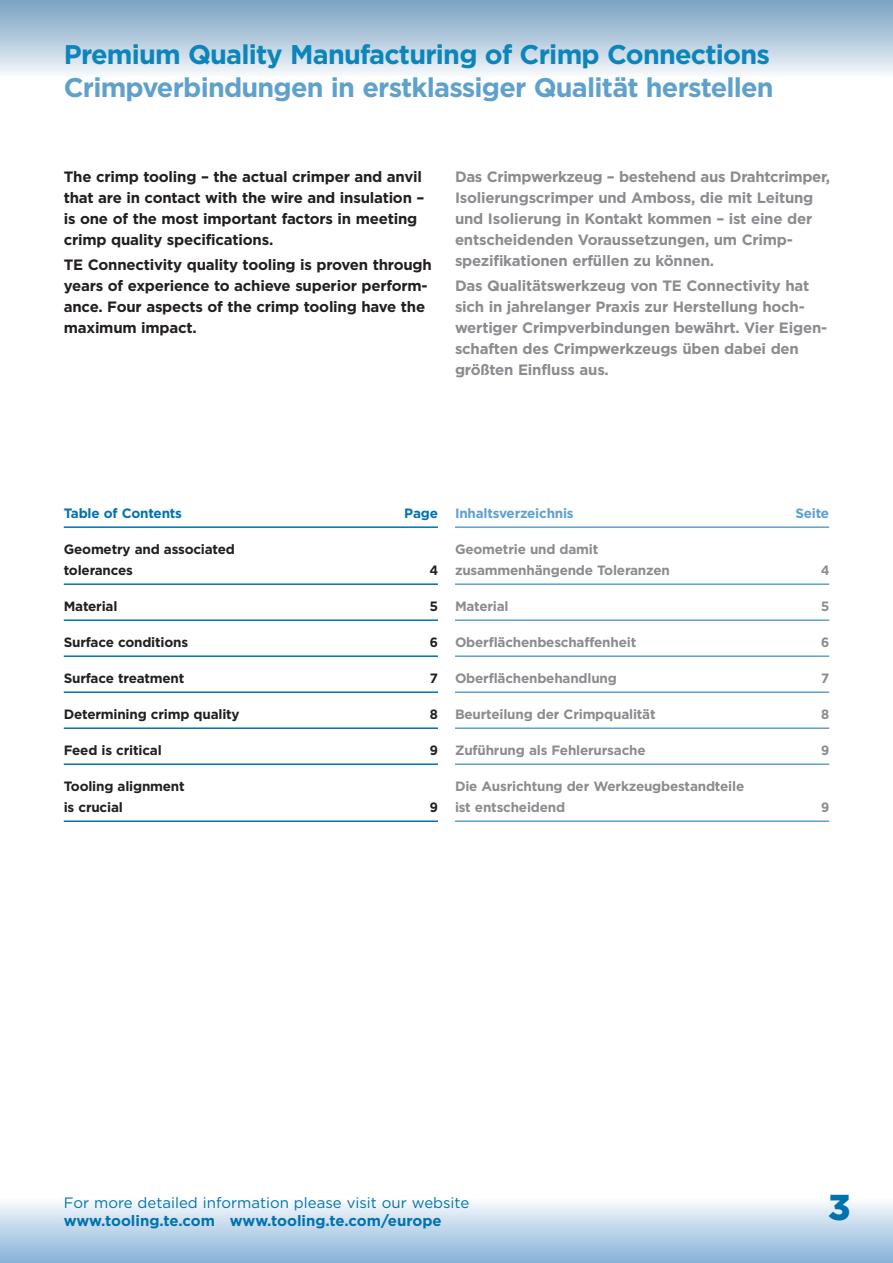
<style>
.page{position:relative;width:893px;height:1263px;background:#fff}
.page>*{position:absolute;margin:0;border:0;box-sizing:border-box;transform-origin:0 0}
.t1{font:900 36px "Gotham";color:#0073ae}
.t2{font:700 27px "Gotham";letter-spacing:-.03em;color:#5fa1cd}
.t3{font:700 27px "Gotham";letter-spacing:-.03em;color:#0c85bb}
.t4{font:700 15px/21px "Gotham";letter-spacing:-.015em;color:#8a8c8f}
.t5{font:700 15px/21px "Gotham";letter-spacing:-.015em;color:#231f20}
.t6{font:15px "Gotham";color:#0073ae}
.t7{font:700 15px "Gotham";color:#0073ae}
.t8{font:700 13.5px/21px "Gotham";letter-spacing:-.015em;color:#8a8c8f}
.t9{font:700 13.5px/21px "Gotham";letter-spacing:-.015em;color:#231f20}
.t10{font:700 13.5px "Gotham";letter-spacing:-.015em;color:#5fa1cd}
.t11{font:700 13.5px "Gotham";letter-spacing:-.015em;color:#0073ae}
</style>
<div class="page">
<div style="left:0;top:0;width:893px;height:77px;background:linear-gradient(to bottom,#76a1c0,#f5f7fb)"></div>
<div style="left:0;top:1199px;width:893px;height:64px;background:linear-gradient(to bottom,#f8fafc,#86b3d8)"></div>
<hr style="left:64px;top:526px;width:374px;height:2px;background:#0073ae">
<hr style="left:64px;top:583px;width:374px;height:2px;background:#0073ae">
<hr style="left:64px;top:619px;width:374px;height:2px;background:#0073ae">
<hr style="left:64px;top:655px;width:374px;height:2px;background:#0073ae">
<hr style="left:64px;top:691px;width:374px;height:2px;background:#0073ae">
<hr style="left:64px;top:727px;width:374px;height:2px;background:#0073ae">
<hr style="left:64px;top:763px;width:374px;height:2px;background:#0073ae">
<hr style="left:64px;top:820px;width:374px;height:2px;background:#0073ae">
<hr style="left:455px;top:526px;width:374px;height:2px;background:#5fa1cd">
<hr style="left:455px;top:583px;width:374px;height:2px;background:#5fa1cd">
<hr style="left:455px;top:619px;width:374px;height:2px;background:#5fa1cd">
<hr style="left:455px;top:655px;width:374px;height:2px;background:#5fa1cd">
<hr style="left:455px;top:691px;width:374px;height:2px;background:#5fa1cd">
<hr style="left:455px;top:727px;width:374px;height:2px;background:#5fa1cd">
<hr style="left:455px;top:763px;width:374px;height:2px;background:#5fa1cd">
<hr style="left:455px;top:820px;width:374px;height:2px;background:#5fa1cd">
<h2 class="t3" style="left:64px;top:45px;width:708px">Premium Quality Manufacturing of Crimp Connections</h2>
<h2 class="t2" style="left:64px;top:78px;width:711px">Crimpverbindungen in erstklassiger Qualität herstellen</h2>
<p class="t5" style="left:64px;top:168px;width:362px">The crimp tooling – the actual crimper and anvil that are in contact with the wire and insulation – is one of the most important factors in meeting crimp quality specifications.</p>
<p class="t5" style="left:64px;top:256px;width:369px">TE Connectivity quality tooling is proven through years of experience to achieve superior perform&shy;ance. Four aspects of the crimp tooling have the maximum impact.</p>
<p class="t4" style="left:455px;top:168px;width:376px">Das Crimpwerkzeug – bestehend aus Drahtcrimper, Isolierungscrimper und Amboss, die mit Leitung und Isolierung in Kontakt kommen – ist eine der entscheidenden Voraussetzungen, um Crimp&shy;spezifikationen erfüllen zu können.</p>
<p class="t4" style="left:455px;top:277px;width:374px">Das Qualitätswerkzeug von TE Connectivity hat sich in jahrelanger Praxis zur Herstellung hoch&shy;wertiger Crimpverbindungen bewährt. Vier Eigen&shy;schaften des Crimpwerkzeugs üben dabei den größten Einfluss aus.</p>
<p class="t11" style="left:64px;top:508px;width:120px">Table of Contents</p>
<p class="t11" style="left:404px;top:508px;width:35px">Page</p>
<p class="t9" style="left:64px;top:540px;width:173px">Geometry and associated tolerances</p>
<p class="t9" style="left:430px;top:561px;width:10px">4</p>
<p class="t10" style="left:455px;top:508px;width:120px">Inhaltsverzeichnis</p>
<p class="t10" style="left:795px;top:508px;width:35px">Seite</p>
<p class="t8" style="left:455px;top:540px;width:216px">Geometrie und damit zusammenhängende Toleranzen</p>
<p class="t8" style="left:821px;top:561px;width:10px">4</p>
<p class="t9" style="left:64px;top:597px;width:55px">Material</p>
<p class="t9" style="left:430px;top:597px;width:10px">5</p>
<p class="t9" style="left:64px;top:633px;width:126px">Surface conditions</p>
<p class="t9" style="left:430px;top:633px;width:10px">6</p>
<p class="t9" style="left:64px;top:669px;width:122px">Surface treatment</p>
<p class="t9" style="left:430px;top:669px;width:10px">7</p>
<p class="t9" style="left:64px;top:705px;width:177px">Determining crimp quality</p>
<p class="t9" style="left:430px;top:705px;width:10px">8</p>
<p class="t9" style="left:64px;top:741px;width:99px">Feed is critical</p>
<p class="t9" style="left:430px;top:741px;width:10px">9</p>
<p class="t9" style="left:64px;top:777px;width:122px">Tooling alignment is crucial</p>
<p class="t9" style="left:430px;top:798px;width:10px">9</p>
<p class="t8" style="left:455px;top:597px;width:55px">Material</p>
<p class="t8" style="left:821px;top:597px;width:10px">5</p>
<p class="t8" style="left:455px;top:633px;width:183px">Oberflächenbeschaffenheit</p>
<p class="t8" style="left:821px;top:633px;width:10px">6</p>
<p class="t8" style="left:455px;top:669px;width:163px">Oberflächenbehandlung</p>
<p class="t8" style="left:821px;top:669px;width:10px">7</p>
<p class="t8" style="left:455px;top:705px;width:202px">Beurteilung der Crimpqualität</p>
<p class="t8" style="left:821px;top:705px;width:10px">8</p>
<p class="t8" style="left:455px;top:741px;width:192px">Zuführung als Fehlerursache</p>
<p class="t8" style="left:821px;top:741px;width:10px">9</p>
<p class="t8" style="left:455px;top:777px;width:291px">Die Ausrichtung der Werkzeugbestandteile ist entscheidend</p>
<p class="t8" style="left:821px;top:798px;width:10px">9</p>
<p class="t6" style="left:64px;top:1197px;width:407px">For more detailed information please visit our website</p>
<p class="t7" style="left:64px;top:1215px;width:379px">www.tooling.te.com www.tooling.te.com/europe</p>
<h1 class="t1" style="left:828px;top:1194px;width:24px">3</h1>
</div>
